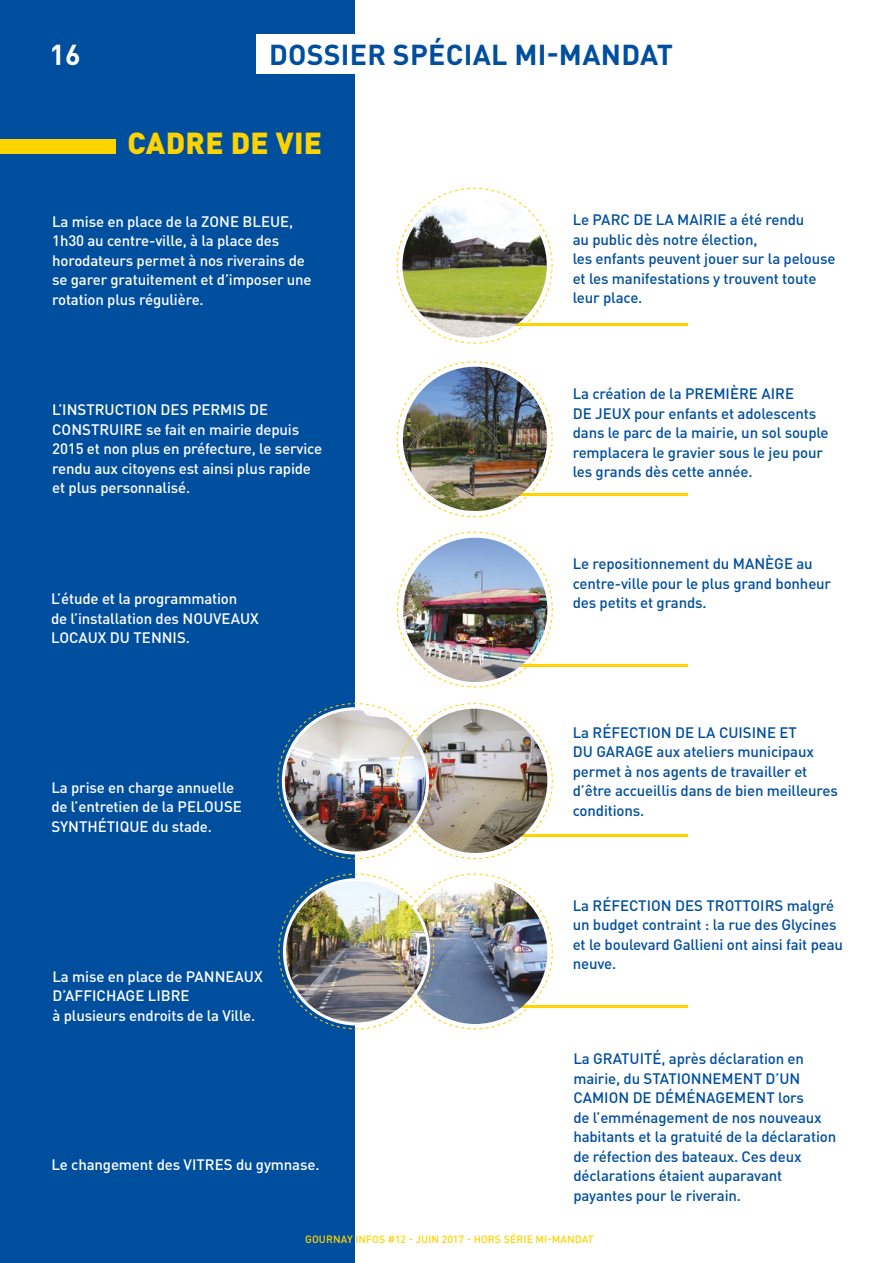
<style>
.page{position:relative;width:893px;height:1263px;background:#fff}
.page>*{position:absolute;margin:0;border:0;box-sizing:border-box;transform-origin:0 0}
.t1{font:900 30px "DIN Pro";letter-spacing:.01em;color:#ffd300}
.t2{font:700 28.5px "DIN Pro";letter-spacing:.01em;color:#004f9f}
.t3{font:700 28.5px "DIN Pro";color:#fff}
.t4{font:500 15px/19.5px "DIN Pro";letter-spacing:-.01em;color:#004f9f}
.t5{font:500 15px/19.5px "DIN Pro";letter-spacing:-.01em;color:#fff}
.t6{font:500 10.5px "DIN Pro";letter-spacing:.01em;color:#ffd300}
</style>
<div class="page">
<div style="left:0;top:0;width:355px;height:1263px;background:#004f9f"></div>
<div style="left:0;top:139px;width:115px;height:15px;background:#ffd300"></div>
<hr style="left:487px;top:323px;width:201px;height:2px;background:#ffd300">
<hr style="left:487px;top:493px;width:201px;height:3px;background:#ffd300">
<hr style="left:487px;top:664px;width:201px;height:2px;background:#ffd300">
<hr style="left:487px;top:834px;width:201px;height:3px;background:#ffd300">
<hr style="left:487px;top:1005px;width:201px;height:2px;background:#ffd300">
<svg style="left:396px;top:187px;width:157px;height:157px"></svg>
<img style="left:396px;top:361px;width:157px;height:157px">
<img style="left:396px;top:531px;width:157px;height:157px">
<img style="left:277px;top:703px;width:276px;height:156px">
<img style="left:278px;top:873px;width:275px;height:157px">
<div style="left:256px;top:34px;width:429px;height:40px;background:#fff"></div>
<h2 class="t3" style="left:50px;top:36px;width:32px">16</h2>
<h2 class="t2" style="left:269px;top:35px;width:406px">DOSSIER SPÉCIAL MI-MANDAT</h2>
<h1 class="t1" style="left:128px;top:123px;width:196px">CADRE DE VIE</h1>
<p class="t5" style="left:52px;top:211px;width:261px">La mise en place de la ZONE BLEUE, 1h30 au centre-ville, à la place des horodateurs permet à nos riverains de se garer gratuitement et d’imposer une rotation plus régulière.</p>
<p class="t5" style="left:52px;top:400px;width:272px">L’INSTRUCTION DES PERMIS DE CONSTRUIRE se fait en mairie depuis 2015 et non plus en préfecture, le service rendu aux citoyens est ainsi plus rapide et plus personnalisé.</p>
<p class="t5" style="left:51px;top:588px;width:209px">L’étude et la programmation<br>de l’installation des NOUVEAUX<br>LOCAUX DU TENNIS.</p>
<p class="t5" style="left:51px;top:777px;width:192px">La prise en charge annuelle de l’entretien de la PELOUSE<br>SYNTHÉTIQUE du stade.</p>
<p class="t5" style="left:53px;top:966px;width:212px">La mise en place de PANNEAUX<br>D’AFFICHAGE LIBRE<br>à plusieurs endroits de la Ville.</p>
<p class="t5" style="left:51px;top:1154px;width:270px">Le changement des VITRES du gymnase.</p>
<p class="t4" style="left:573px;top:210px;width:264px">Le PARC DE LA MAIRIE a été rendu<br>au public dès notre élection,<br>les enfants peuvent jouer sur la pelouse et les manifestations y trouvent toute leur place.</p>
<p class="t4" style="left:573px;top:384px;width:257px">La création de la PREMIÈRE AIRE<br>DE JEUX pour enfants et adolescents dans le parc de la mairie, un sol souple remplacera le gravier sous le jeu pour les grands dès cette année.</p>
<p class="t4" style="left:573px;top:553px;width:260px">Le repositionnement du MANÈGE au centre-ville pour le plus grand bonheur des petits et grands.</p>
<p class="t4" style="left:573px;top:722px;width:267px">La RÉFECTION DE LA CUISINE ET<br>DU GARAGE aux ateliers municipaux permet à nos agents de travailler et d’être accueillis dans de bien meilleures conditions.</p>
<p class="t4" style="left:573px;top:895px;width:272px">La RÉFECTION DES TROTTOIRS malgré un budget contraint : la rue des Glycines et le boulevard Gallieni ont ainsi fait peau neuve.</p>
<p class="t4" style="left:573px;top:1048px;width:264px">La GRATUITÉ, après déclaration en mairie, du STATIONNEMENT D’UN CAMION DE DÉMÉNAGEMENT lors<br>de l’emménagement de nos nouveaux habitants et la gratuité de la déclaration de réfection des bateaux. Ces deux déclarations étaient auparavant payantes pour le riverain.</p>
<p class="t6" style="left:305px;top:1231px;width:290px">GOURNAY INFOS #12 - JUIN 2017 - HORS SÉRIE MI-MANDAT</p>
</div>
